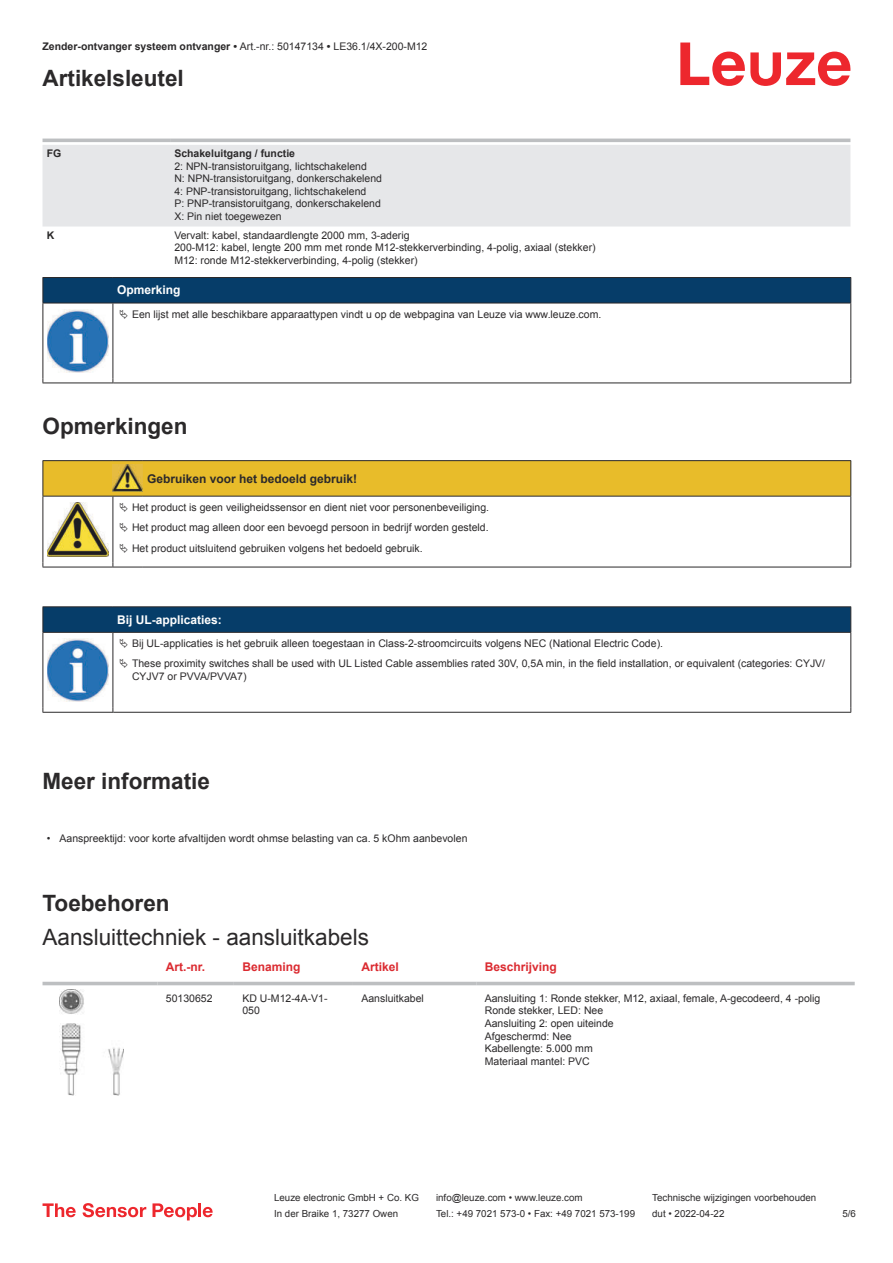
<style>
.page{position:relative;width:893px;height:1263px;background:#fff}
.page>*{position:absolute;margin:0;border:0;box-sizing:border-box;transform-origin:0 0}
.t1{font:700 22.5px "Arial";color:#2b292a}
.t2{font:22.5px "Arial";color:#2b292a}
.t3{font:700 12px "Arial";color:#db2a30}
.t4{font:700 12px "Arial";color:#2b292a}
.t5{font:700 12px "Arial";color:#fff}
.t6{font:10.5px/12.6px "Arial";color:#2b292a}
.t7{font:700 10.5px "Arial";color:#2b292a}
.t8{font:9.75px "Arial";color:#2b292a}
.s1{font-weight:400}
</style>
<div class="page">
<svg style="left:680px;top:43px;width:170px;height:43px"></svg>
<svg style="left:43px;top:138px;width:807px;height:1px"></svg>
<div style="left:43px;top:145px;width:807px;height:82px;background:#e6e7e9"></div>
<hr style="left:43px;top:139px;width:127px;height:3px;background:#bdbfc1">
<hr style="left:170px;top:139px;width:680px;height:3px;background:#bdbfc1">
<div style="left:43px;top:981px;width:812px;height:5px;background:#eeeeef"></div>
<hr style="left:43px;top:982px;width:114px;height:3px;background:#bdbfc1">
<hr style="left:157px;top:982px;width:77px;height:3px;background:#bdbfc1">
<hr style="left:234px;top:982px;width:119px;height:3px;background:#bdbfc1">
<hr style="left:353px;top:982px;width:123px;height:3px;background:#bdbfc1">
<hr style="left:476px;top:982px;width:379px;height:3px;background:#bdbfc1">
<img style="left:59px;top:989px;width:65px;height:107px">
<svg style="left:43px;top:1203px;width:33px;height:14px"></svg>
<svg style="left:83px;top:1203px;width:63px;height:14px"></svg>
<svg style="left:153px;top:1203px;width:44px;height:17px"></svg>
<hr style="left:198px;top:1203px;width:3px;height:14px;background:#ed272d">
<svg style="left:203px;top:1207px;width:10px;height:10px"></svg>
<svg style="left:44px;top:304px;width:806px;height:79px"></svg>
<hr style="left:43px;top:303px;width:70px;height:1px;background:#2b292a">
<svg style="left:43px;top:277px;width:808px;height:26px;background:#083b65"></svg>
<hr style="left:113px;top:303px;width:738px;height:1px;background:#2b292a">
<hr style="left:43px;top:303px;width:1px;height:75px;background:#2b292a">
<hr style="left:113px;top:303px;width:1px;height:75px;background:#2b292a">
<hr style="left:850px;top:303px;width:1px;height:75px;background:#2b292a">
<hr style="left:43px;top:383px;width:70px;height:1px;background:#2b292a">
<hr style="left:113px;top:383px;width:738px;height:1px;background:#2b292a">
<img style="left:47px;top:309px;width:61px;height:63px">
<div style="left:115px;top:304px;width:734px;height:20px;background:#fff"></div>
<hr style="left:43px;top:460px;width:70px;height:1px;background:#2b292a">
<hr style="left:113px;top:460px;width:30px;height:1px;background:#2b292a">
<hr style="left:143px;top:460px;width:708px;height:1px;background:#2b292a">
<hr style="left:43px;top:567px;width:70px;height:1px;background:#2b292a">
<hr style="left:113px;top:567px;width:30px;height:1px;background:#2b292a">
<hr style="left:143px;top:567px;width:708px;height:1px;background:#2b292a">
<svg style="left:44px;top:686px;width:806px;height:26px"></svg>
<hr style="left:43px;top:606px;width:70px;height:1px;background:#2b292a">
<hr style="left:113px;top:606px;width:738px;height:1px;background:#2b292a">
<hr style="left:43px;top:633px;width:1px;height:75px;background:#2b292a">
<hr style="left:113px;top:633px;width:1px;height:75px;background:#2b292a">
<hr style="left:850px;top:633px;width:1px;height:75px;background:#2b292a">
<hr style="left:43px;top:712px;width:70px;height:1px;background:#2b292a">
<hr style="left:113px;top:712px;width:738px;height:1px;background:#2b292a">
<img style="left:47px;top:686px;width:61px;height:15px">
<svg style="left:43px;top:461px;width:808px;height:106px"></svg>
<svg style="left:43px;top:607px;width:808px;height:79px"></svg>
<p class="t7" style="left:43px;top:43px;width:386px">Zender-ontvanger systeem ontvanger • <span class="s1">Art.-nr.: 50147134</span> • <span class="s1">LE36.1/4X-200-M12</span></p>
<h1 class="t1" style="left:43px;top:70px;width:143px">Artikelsleutel</h1>
<p class="t7" style="left:47px;top:149px;width:16px">FG</p>
<p class="t7" style="left:174px;top:149px;width:122px">Schakeluitgang / functie</p>
<p class="t6" style="left:174px;top:161px;width:209px">2: NPN-transistoruitgang, lichtschakelend<br>N: NPN-transistoruitgang, donkerschakelend 4: PNP-transistoruitgang, lichtschakelend<br>P: PNP-transistoruitgang, donkerschakelend X: Pin niet toegewezen</p>
<p class="t7" style="left:47px;top:231px;width:9px">K</p>
<p class="t6" style="left:174px;top:230px;width:423px">Vervalt: kabel, standaardlengte 2000 mm, 3-aderig<br>200-M12: kabel, lengte 200 mm met ronde M12-stekkerverbinding, 4-polig, axiaal (stekker)<br>M12: ronde M12-stekkerverbinding, 4-polig (stekker)</p>
<p class="t5" style="left:117px;top:286px;width:65px">Opmerking</p>
<p class="t6" style="left:132px;top:309px;width:471px">Een lijst met alle beschikbare apparaattypen vindt u op de webpagina van Leuze via www.leuze.com.</p>
<h1 class="t1" style="left:43px;top:418px;width:147px">Opmerkingen</h1>
<p class="t4" style="left:147px;top:474px;width:212px">Gebruiken voor het bedoeld gebruik!</p>
<p class="t6" style="left:132px;top:498px;width:359px;line-height:20.2px;text-align:justify">Het product is geen veiligheidssensor en dient niet voor personenbeveiliging.<br>Het product mag alleen door een bevoegd persoon in bedrijf worden gesteld.<br>Het product uitsluitend gebruiken volgens het bedoeld gebruik.</p>
<p class="t5" style="left:117px;top:615px;width:106px">Bij UL-applicaties:</p>
<p class="t6" style="left:132px;top:633px;width:695px;line-height:20.2px">Bij UL-applicaties is het gebruik alleen toegestaan in Class-2-stroomcircuits volgens NEC (National Electric Code).<br>These proximity switches shall be used with UL Listed Cable assemblies rated 30V, 0,5A min, in the field installation, or equivalent (categories: CYJV/</p>
<p class="t6" style="left:132px;top:670px;width:116px">CYJV7 or PVVA/PVVA7)</p>
<h1 class="t1" style="left:43px;top:773px;width:169px">Meer informatie</h1>
<p class="t6" style="left:47px;top:833px;width:422px">• Aanspreektijd: voor korte afvaltijden wordt ohmse belasting van ca. 5 kOhm aanbevolen</p>
<h1 class="t1" style="left:43px;top:895px;width:129px">Toebehoren</h1>
<h1 class="t2" style="left:43px;top:928px;width:328px">Aansluittechniek - aansluitkabels</h1>
<p class="t3" style="left:166px;top:962px;width:41px">Art.-nr.</p>
<p class="t3" style="left:242px;top:962px;width:60px">Benaming</p>
<p class="t3" style="left:361px;top:962px;width:39px">Artikel</p>
<p class="t3" style="left:485px;top:962px;width:74px">Beschrijving</p>
<p class="t6" style="left:166px;top:993px;width:48px">50130652</p>
<p class="t6" style="left:242px;top:993px;width:87px">KD U-M12-4A-V1-<br>050</p>
<p class="t6" style="left:361px;top:993px;width:64px">Aansluitkabel</p>
<p class="t6" style="left:485px;top:993px;width:337px">Aansluiting 1: Ronde stekker, M12, axiaal, female, A-gecodeerd, 4 -polig<br>Ronde stekker, LED: Nee<br>Aansluiting 2: open uiteinde<br>Afgeschermd: Nee<br>Kabellengte: 5.000 mm<br>Materiaal mantel: PVC</p>
<p class="t8" style="left:274px;top:1194px;width:146px">Leuze electronic GmbH + Co. KG</p>
<p class="t8" style="left:436px;top:1194px;width:148px">info@leuze.com • www.leuze.com</p>
<p class="t8" style="left:652px;top:1194px;width:166px">Technische wijzigingen voorbehouden</p>
<p class="t8" style="left:274px;top:1210px;width:126px">In der Braike 1, 73277 Owen</p>
<p class="t8" style="left:436px;top:1210px;width:201px">Tel.: +49 7021 573-0 • Fax: +49 7021 573-199</p>
<p class="t8" style="left:652px;top:1210px;width:74px">dut • 2022-04-22</p>
<p class="t8" style="left:842px;top:1210px;width:15px">5 /6</p>
</div>
